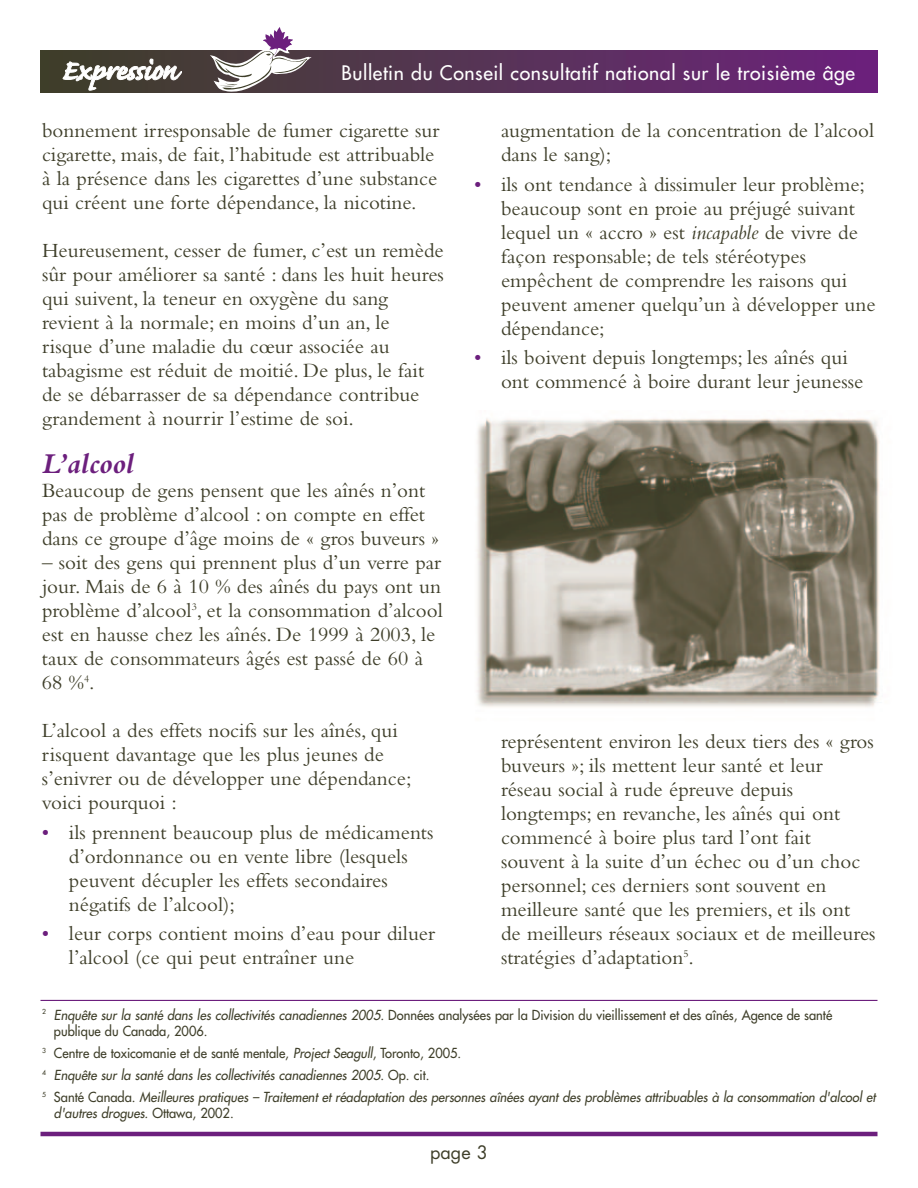
<style>
.page{position:relative;width:918px;height:1188px;background:#fff}
.page>*{position:absolute;margin:0;border:0;box-sizing:border-box;transform-origin:0 0}
.t1{font:italic 700 30px "Bembo";color:#6c1f7d}
.t2{font:21px/24px "Bembo";color:#3e3e29}
.t3{font:19.5px "Futura";letter-spacing:.03em;color:#fff}
.t4{font:18px "Futura";color:#3e3e29}
.t5{font:italic 13.5px/21.9px "Futura";color:#3e3e29;scale:.95 1}
.t6{font:13.5px/16.5px "Futura";color:#3e3e29;scale:.95 1}
.s1{color:#6c1f7d}
.s2{font-style:italic}
.s3{font-style:normal}
</style>
<div class="page">
<svg style="left:40px;top:51px;width:838px;height:41px;background:#592f5a"></svg>
<svg style="left:209px;top:27px;width:103px;height:65px"></svg>
<svg style="left:63px;top:59px;width:119px;height:31px"></svg>
<hr style="left:40px;top:1132px;width:838px;height:4px;background:#6c1f7d">
<img style="left:477px;top:418px;width:402px;height:289px">
<hr style="left:40px;top:1000px;width:838px;height:1px;background:#6c1f7d">
<p class="t3" style="left:342px;top:63px;width:515px">Bulletin du Conseil consultatif national sur le troisième âge</p>
<p class="t2" style="left:42px;top:121px;width:399px">bonnement irresponsable de fumer cigarette sur cigarette, mais, de fait, l’habitude est attribuable à la présence dans les cigarettes d’une substance qui créent une forte dépendance, la nicotine.</p>
<p class="t2" style="left:42px;top:241px;width:404px">Heureusement, cesser de fumer, c’est un remède sûr pour améliorer sa santé : dans les huit heures qui suivent, la teneur en oxygène du sang revient à la normale; en moins d’un an, le risque d’une maladie du coeur associée au tabagisme est réduit de moitié. De plus, le fait de se débarrasser de sa dépendance contribue grandement à nourrir l’estime de soi.</p>
<h1 class="t1" style="left:42px;top:453px;width:94px">L’alcool</h1>
<p class="t2" style="left:42px;top:481px;width:398px">Beaucoup de gens pensent que les aînés n’ont pas de problème d’alcool : on compte en effet dans ce groupe d’âge moins de « gros buveurs »</p>
<p class="t2" style="left:42px;top:553px;width:402px">– soit des gens qui prennent plus d’un verre par jour. Mais de 6 à 10 % des aînés du pays ont un problème d’alcool<sup>3</sup>, et la consommation d’alcool est en hausse chez les aînés. De 1999 à 2003, le taux de consommateurs âgés est passé de 60 à 68 %<sup>4</sup>.</p>
<p class="t2" style="left:42px;top:721px;width:371px">L’alcool a des effets nocifs sur les aînés, qui risquent davantage que les plus jeunes de s’enivrer ou de développer une dépendance; voici pourquoi :</p>
<p class="t2" style="left:69px;top:822px;width:366px;text-indent:-27px"><span class="s1">•</span> ils prennent beaucoup plus de médicaments d’ordonnance ou en vente libre (lesquels peuvent décupler les effets secondaires négatifs de l’alcool);</p>
<p class="t2" style="left:69px;top:923px;width:368px;text-indent:-27px"><span class="s1">•</span> leur corps contient moins d’eau pour diluer l’alcool (ce qui peut entraîner une</p>
<p class="t2" style="left:501px;top:121px;width:375px">augmentation de la concentration de l’alcool dans le sang);</p>
<p class="t2" style="left:501px;top:174px;width:376px;text-indent:-27px"><span class="s1">•</span> ils ont tendance à dissimuler leur problème; beaucoup sont en proie au préjugé suivant lequel un « accro » est <span class="s2">incapable</span> de vivre de façon responsable; de tels stéréotypes empêchent de comprendre les raisons qui peuvent amener quelqu’un à développer une dépendance;</p>
<p class="t2" style="left:501px;top:347px;width:364px;text-indent:-27px"><span class="s1">•</span> ils boivent depuis longtemps; les aînés qui ont commencé à boire durant leur jeunesse</p>
<p class="t2" style="left:501px;top:731px;width:376px">représentent environ les deux tiers des « gros buveurs »; ils mettent leur santé et leur réseau social à rude épreuve depuis longtemps; en revanche, les aînés qui ont commencé à boire plus tard l’ont fait souvent à la suite d’un échec ou d’un choc personnel; ces derniers sont souvent en meilleure santé que les premiers, et ils ont<br>de meilleurs réseaux sociaux et de meilleures stratégies d’adaptation<sup>5</sup>.</p>
<p class="t6" style="left:54px;top:1007px;width:821px;text-indent:-12px"><sup>2</sup> <span class="s2">Enquête sur la santé dans les collectivités canadiennes 2005.</span> Données analysées par la Division du vieillissement et des aînés, Agence de santé publique du Canada, 2006.</p>
<p class="t5" style="left:42px;top:1043px;width:879px"><sup>3</sup> <span class="s3">Centre de toxicomanie et de santé mentale,</span> Project Seagull<span class="s3">, Toronto, 2005.<br></span><sup>4</sup> Enquête sur la santé dans les collectivités canadiennes 2005<span class="s3">. Op. cit.<br></span><sup>5</sup> <span class="s3">Santé Canada.</span> Meilleures pratiques – Traitement et réadaptation des personnes aînées ayant des problèmes attribuables à la consommation d'alcool et</p>
<p class="t5" style="left:54px;top:1103px;width:191px">d'autres drogues. <span class="s3">Ottawa, 2002.</span></p>
<p class="t4" style="left:430px;top:1144px;width:59px">page 3</p>
</div>
